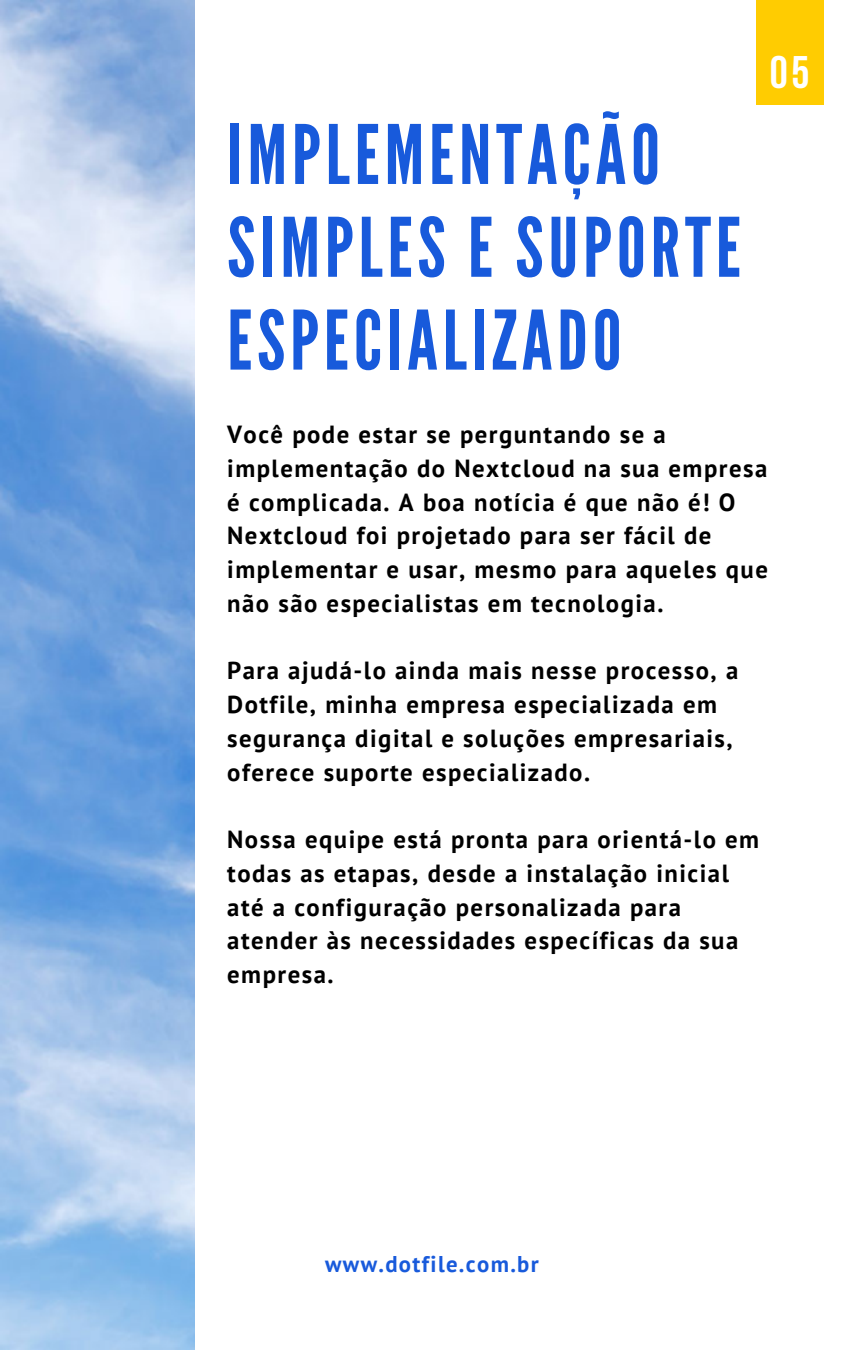
<style>
.page{position:relative;width:864px;height:1350px;background:#fff}
.page>*{position:absolute;margin:0;border:0;box-sizing:border-box;transform-origin:0 0}
.t1{font:81.67px/92.7px "League Gothic";letter-spacing:.06em;color:#185adb}
.t2{font:700 45.45px "Bebas Neue";color:#fff}
.t3{font:700 24.75px/33.8px "PT Sans";letter-spacing:.06em;color:#000}
.t4{font:700 22.72px "PT Sans";letter-spacing:.06em;color:#185adb}
</style>
<div class="page">
<img style="left:0;top:0;width:194px;height:1350px">
<div style="left:756px;top:0;width:67px;height:104px;background:#ffcc01"></div>
<p class="t1" style="left:227px;top:110px;width:515px">IMPLEMENTAÇÃO<br>SIMPLES E SUPORTE<br>ESPECIALIZADO</p>
<p class="t2" style="left:770px;top:54px;width:41px">05</p>
<p class="t3" style="left:227px;top:417px;width:542px">Você pode estar se perguntando se a implementação do Nextcloud na sua empresa é complicada. A boa notícia é que não é! O Nextcloud foi projetado para ser fácil de implementar e usar, mesmo para aqueles que não são especialistas em tecnologia.</p>
<p class="t3" style="left:227px;top:653px;width:513px">Para ajudá-lo ainda mais nesse processo, a Dotfile, minha empresa especializada em segurança digital e soluções empresariais, oferece suporte especializado.</p>
<p class="t3" style="left:227px;top:822px;width:533px">Nossa equipe está pronta para orientá-lo em todas as etapas, desde a instalação inicial até a configuração personalizada para atender às necessidades específicas da sua empresa.</p>
<p class="t4" style="left:325px;top:1249px;width:215px">www.dotfile.com.br</p>
</div>
